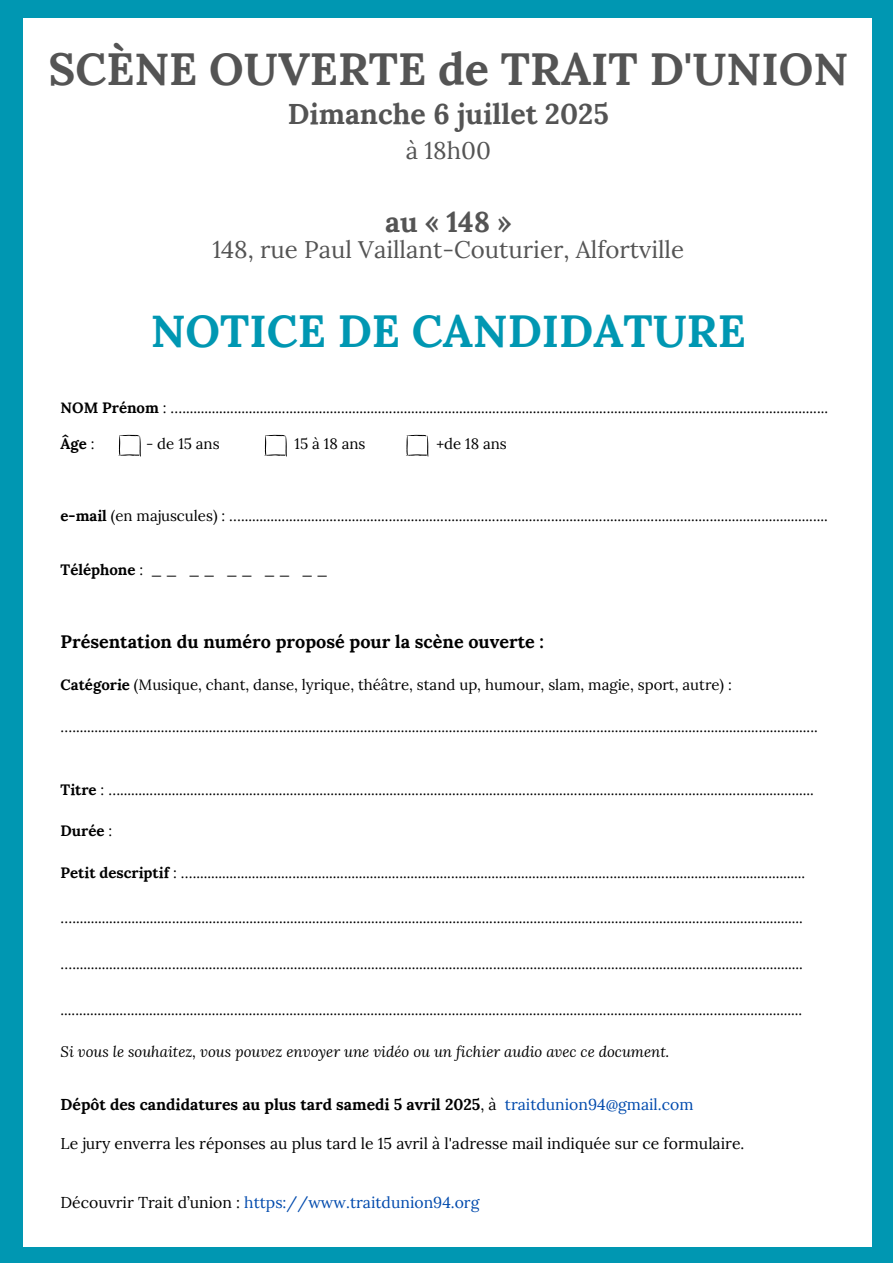
<style>
.page{position:relative;width:893px;height:1263px;background:#0097b2}
.page>*{position:absolute;margin:0;border:0;box-sizing:border-box;transform-origin:0 0}
.t1{font:700 45px "Lora";color:#545454}
.t2{font:700 45px "Lora";color:#0097b2}
.t3{font:700 28.5px "Lora";color:#545454}
.t4{font:24px "Lora";color:#545454}
.t5{font:700 18px "Lora";color:#000}
.t6{font:15.75px "Lora";color:#000}
.t7{font:15.75px "Lora";color:#004aad}
.t8{font:700 15.75px "Lora";color:#000}
.t9{font:15px "Lora";color:#000}
.t10{font:italic 15px "Lora";color:#000}
.t11{font:700 15px "Lora";color:#000}
.s1{font-weight:700}
.s2{font-weight:400}
.s3{color:#000}
</style>
<div class="page">
<div style="left:23px;top:18px;width:848px;height:1228px;background:#fff"></div>
<svg style="left:118px;top:435px;width:23px;height:22px"></svg>
<svg style="left:264px;top:435px;width:23px;height:22px"></svg>
<svg style="left:406px;top:435px;width:22px;height:22px"></svg>
<p class="t1" style="left:49px;top:39px;width:801px">SCÈNE OUVERTE de TRAIT D'UNION</p>
<p class="t3" style="left:288px;top:95px;width:322px">Dimanche 6 juillet 2025</p>
<p class="t4" style="left:406px;top:135px;width:87px">à 18h00</p>
<p class="t3" style="left:385px;top:203px;width:128px">au « 148 »</p>
<p class="t4" style="left:212px;top:234px;width:473px">148, rue Paul Vaillant-Couturier, Alfortville</p>
<p class="t2" style="left:151px;top:301px;width:596px">NOTICE DE CANDIDATURE</p>
<h2 class="t9" style="left:61px;top:398px;width:769px"><span class="s1">NOM Prénom</span> : …...............................................................................................................................................................................</h2>
<h3 class="t11" style="left:61px;top:434px;width:36px">Âge <span class="s2">:</span></h3>
<h3 class="t9" style="left:146px;top:434px;width:75px">- de 15 ans</h3>
<h3 class="t9" style="left:295px;top:434px;width:72px">15 à 18 ans</h3>
<h3 class="t9" style="left:436px;top:434px;width:72px">+de 18 ans</h3>
<h1 class="t9" style="left:61px;top:506px;width:768px"><span class="s1">e-mail</span> (en majuscules) : …...............................................................................................................................................................</h1>
<p class="t9" style="left:61px;top:560px;width:268px"><span class="s1">Téléphone</span>: __ __ __ __ __</p>
<p class="t5" style="left:61px;top:630px;width:485px">Présentation du numéro proposé pour la scène ouverte :</p>
<p class="t9" style="left:61px;top:675px;width:673px"><span class="s1">Catégorie</span> (Musique, chant, danse, lyrique, théâtre, stand up, humour, slam, magie, sport, autre) :</p>
<h4 class="t9" style="left:61px;top:717px;width:758px">…..........................................................................................................................................................................................................</h4>
<p class="t9" style="left:61px;top:779px;width:754px"><span class="s1">Titre</span> : …............................................................................................................................................................................................</p>
<p class="t11" style="left:61px;top:821px;width:53px">Durée <span class="s2">:</span></p>
<p class="t9" style="left:61px;top:863px;width:746px"><span class="s1">Petit descriptif</span> : …......................................................................................................................................................................</p>
<p class="t9" style="left:61px;top:908px;width:744px">…......................................................................................................................................................................................................</p>
<p class="t9" style="left:61px;top:954px;width:744px">…......................................................................................................................................................................................................</p>
<p class="t9" style="left:61px;top:999px;width:743px">.........................................................................................................................................................................................................</p>
<p class="t10" style="left:61px;top:1041px;width:610px">Si vous le souhaitez, vous pouvez envoyer une vidéo ou un fichier audio avec ce document.</p>
<p class="t8" style="left:61px;top:1094px;width:437px">Dépôt des candidatures au plus tard samedi 5 avril 2025<span class="s2">, à</span></p>
<p class="t7" style="left:505px;top:1094px;width:190px">traitdunion94@gmail.com</p>
<p class="t6" style="left:61px;top:1133px;width:685px">Le jury enverra les réponses au plus tard le 15 avril à l'adresse mail indiquée sur ce formulaire.</p>
<p class="t7" style="left:61px;top:1192px;width:420px"><span class="s3">Découvrir Trait d’union :</span> https://www.traitdunion94.org</p>
</div>
